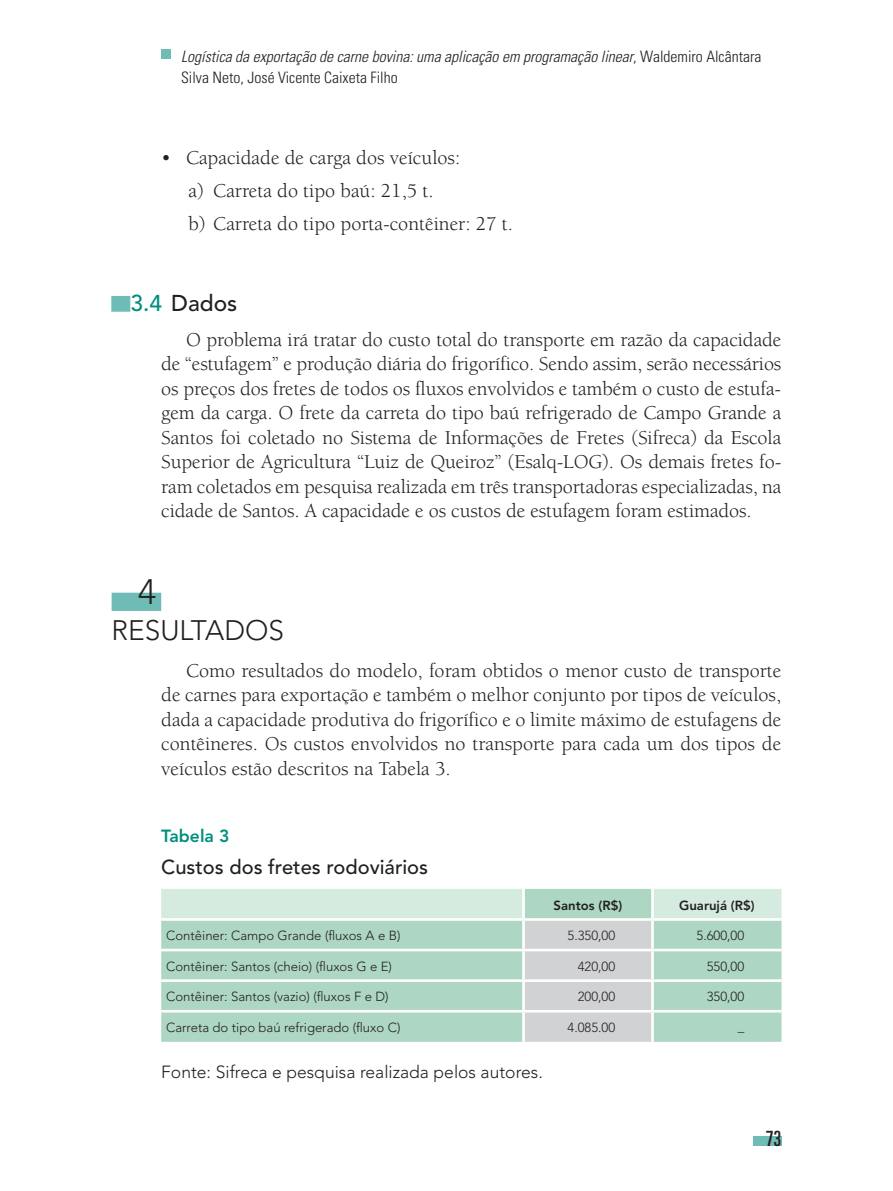
<style>
.page{position:relative;width:893px;height:1191px;background:#fff}
.page>*{position:absolute;margin:0;border:0;box-sizing:border-box;transform-origin:0 0}
.t1{font:300 35px "Avenir";color:#231f20}
.t2{font:300 28px "Avenir";color:#231f20}
.t3{font:500 22.75px "Avenir";color:#231f20}
.t4{font:ultra-condensed 21px "Univers";color:#231f20}
.t5{font:20.12px/24.5px "Berkeley";color:#231f20;text-align:justify}
.t6{font:500 20.12px "Avenir";color:#231f20}
.t7{font:300 17.5px "Avenir";color:#231f20}
.t8{font:800 17.5px "Avenir";color:#008e7f}
.t9{font:italic 300 condensed 15.75px/21px "Univers";color:#231f20}
.t10{font:300 13.12px "Avenir";color:#231f20}
.t11{font:800 13.12px "Avenir";color:#231f20}
.s1{font-style:normal}
.s2{color:#008e7f}
</style>
<div class="page">
<div style="left:161px;top:50px;width:10px;height:9px;background:#6fbbb5"></div>
<div style="left:753px;top:1136px;width:28px;height:9px;background:#6fbbb5"></div>
<div style="left:112px;top:592px;width:49px;height:19px;background:#6fbbb5"></div>
<svg style="left:161px;top:889px;width:620px;height:152px;background:#bad9ca"></svg>
<hr style="left:522px;top:889px;width:3px;height:29px;background:#fff">
<hr style="left:651px;top:889px;width:3px;height:29px;background:#fff">
<hr style="left:161px;top:918px;width:362px;height:2px;background:#fff">
<hr style="left:523px;top:918px;width:129px;height:2px;background:#fff">
<hr style="left:522px;top:920px;width:3px;height:28px;background:#fff">
<hr style="left:652px;top:918px;width:129px;height:2px;background:#fff">
<hr style="left:651px;top:920px;width:3px;height:28px;background:#fff">
<hr style="left:161px;top:948px;width:362px;height:3px;background:#fff">
<hr style="left:523px;top:948px;width:129px;height:3px;background:#fff">
<hr style="left:522px;top:951px;width:3px;height:28px;background:#fff">
<hr style="left:652px;top:948px;width:129px;height:3px;background:#fff">
<hr style="left:651px;top:951px;width:3px;height:28px;background:#fff">
<hr style="left:161px;top:979px;width:362px;height:3px;background:#fff">
<hr style="left:523px;top:979px;width:129px;height:3px;background:#fff">
<hr style="left:522px;top:982px;width:3px;height:28px;background:#fff">
<hr style="left:652px;top:979px;width:129px;height:3px;background:#fff">
<hr style="left:651px;top:982px;width:3px;height:28px;background:#fff">
<hr style="left:161px;top:1010px;width:362px;height:2px;background:#fff">
<hr style="left:523px;top:1010px;width:129px;height:2px;background:#fff">
<hr style="left:522px;top:1012px;width:3px;height:29px;background:#fff">
<hr style="left:652px;top:1010px;width:129px;height:2px;background:#fff">
<hr style="left:651px;top:1012px;width:3px;height:29px;background:#fff">
<p class="t9" style="left:181px;top:46px;width:582px">Logística da exportação de carne bovina: uma aplicação em programação linear<span class="s1">, Waldemiro Alcântara<br>Silva Neto, José Vicente Caixeta Filho</span></p>
<p class="t5" style="left:189px;top:141px;width:326px;line-height:32.9px;text-align:left;text-indent:-27px">• Capacidade de carga dos veículos:<br>a) Carreta do tipo baú: 21,5 t.<br>b) Carreta do tipo porta‑contêiner: 27 t.</p>
<p class="t3" style="left:112px;top:290px;width:127px"><sup>W</sup><span class="s2">3.4</span> Dados</p>
<p class="t5" style="left:161px;top:327px;width:622px;text-indent:25px">O problema irá tratar do custo total do transporte em razão da capacidade de “estufagem” e produção diária do frigorífico. Sendo assim, serão necessários os preços dos fretes de todos os fluxos envolvidos e também o custo de estufa&shy;gem da carga. O frete da carreta do tipo baú refrigerado de Campo Grande a Santos foi coletado no Sistema de Informações de Fretes (Sifreca) da Escola Superior de Agricultura “Luiz de Queiroz” (Esalq-LOG). Os demais fretes fo&shy;ram coletados em pesquisa realizada em três transportadoras especializadas, na cidade de Santos. A capacidade e os custos de estufagem foram estimados.</p>
<h1 class="t1" style="left:138px;top:572px;width:20px">4</h1>
<h2 class="t2" style="left:112px;top:614px;width:174px">RESULTADOS</h2>
<p class="t5" style="left:161px;top:658px;width:622px;text-indent:25px">Como resultados do modelo, foram obtidos o menor custo de transporte de carnes para exportação e também o melhor conjunto por tipos de veículos, dada a capacidade produtiva do frigorífico e o limite máximo de estufagens de contêineres. Os custos envolvidos no transporte para cada um dos tipos de veículos estão descritos na Tabela 3.</p>
<p class="t8" style="left:161px;top:826px;width:70px">Tabela 3</p>
<p class="t6" style="left:161px;top:856px;width:268px">Custos dos fretes rodoviários</p>
<p class="t11" style="left:554px;top:897px;width:70px">Santos (R$)</p>
<p class="t11" style="left:679px;top:897px;width:77px">Guarujá (R$)</p>
<p class="t10" style="left:166px;top:928px;width:236px">Contêiner: Campo Grande (fluxos A e B)</p>
<p class="t10" style="left:567px;top:928px;width:49px">5.350,00</p>
<p class="t10" style="left:696px;top:928px;width:49px">5.600,00</p>
<p class="t10" style="left:166px;top:958px;width:227px">Contêiner: Santos (cheio) (fluxos G e E)</p>
<p class="t10" style="left:578px;top:958px;width:39px">420,00</p>
<p class="t10" style="left:707px;top:958px;width:39px">550,00</p>
<p class="t10" style="left:166px;top:989px;width:224px">Contêiner: Santos (vazio) (fluxos F e D)</p>
<p class="t10" style="left:578px;top:989px;width:39px">200,00</p>
<p class="t10" style="left:707px;top:989px;width:39px">350,00</p>
<p class="t10" style="left:166px;top:1019px;width:236px">Carreta do tipo baú refrigerado (fluxo C)</p>
<p class="t10" style="left:567px;top:1019px;width:49px">4.085.00</p>
<p class="t10" style="left:738px;top:1019px;width:8px">_</p>
<p class="t7" style="left:161px;top:1061px;width:383px">Fonte: Sifreca e pesquisa realizada pelos autores.</p>
<p class="t4" style="left:766px;top:1126px;width:17px">73</p>
</div>
